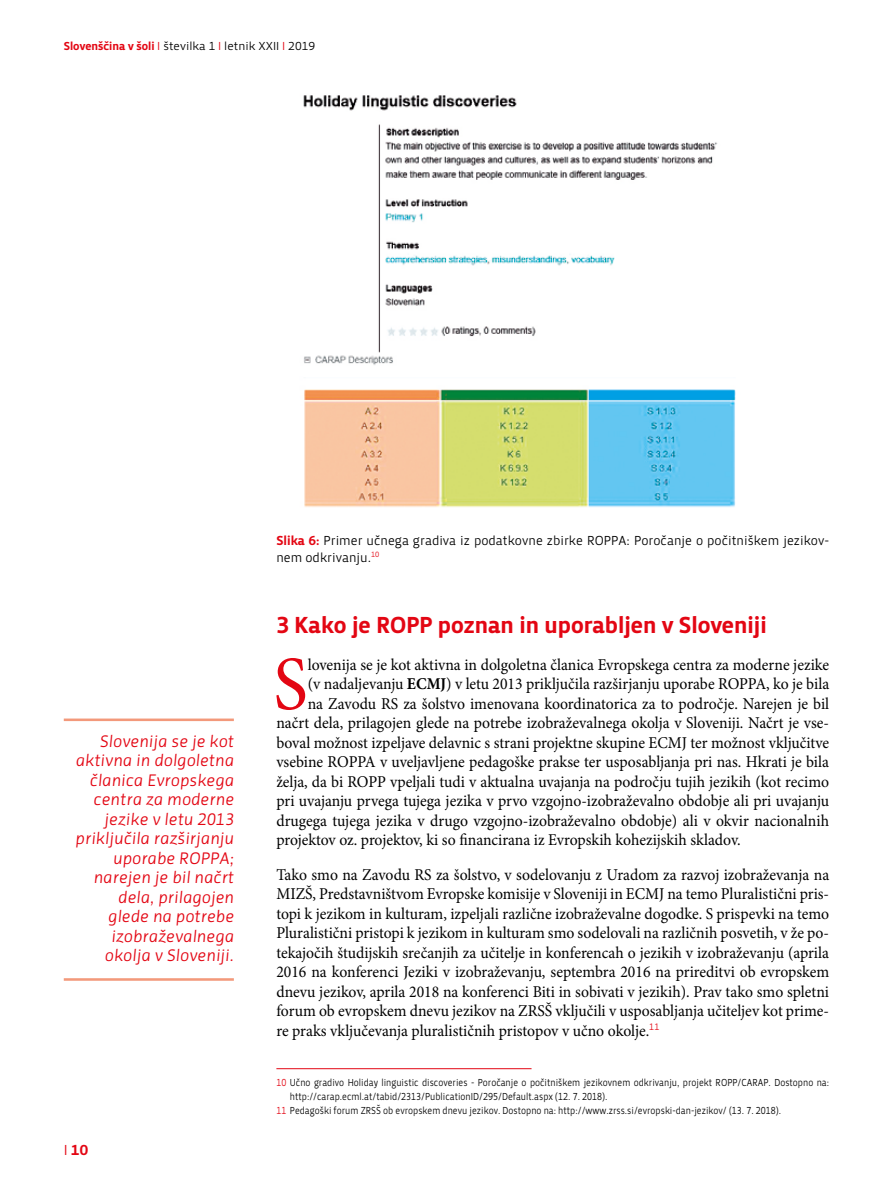
<style>
.page{position:relative;width:893px;height:1191px;background:#fff}
.page>*{position:absolute;margin:0;border:0;box-sizing:border-box;transform-origin:0 0}
.t1{font:76.5px "Minion Pro";color:#e30613;scale:.95 1}
.t2{font:24px "Priva Four Pro";color:#e30613;scale:.95 1}
.t3{font:17.25px/19.5px "Priva One Italic Pro";color:#e30613;text-align:right;scale:.95 1}
.t4{font:16.5px/19.5px "Minion Pro";color:#000;text-align:justify;scale:.95 1}
.t5{font:15px "Priva Four Pro";color:#e30613}
.t6{font:13.5px/16.5px "Priva One Pro";color:#000;scale:.95 1}
.t7{font:12px "Priva One Pro";color:#000}
.t8{font:10.5px/13.5px "Priva One Pro";color:#000;scale:.85 1}
.s1{font-family:"Priva Four Pro";color:#e30613}
.s2{color:#e30613}
.s3{font-family:"Priva One Pro"}
.s4{font-weight:700}
</style>
<div class="page">
<img style="left:303px;top:95px;width:433px;height:412px">
<hr style="left:276px;top:1068px;width:255px;height:1px;background:#e30613">
<hr style="left:64px;top:718px;width:170px;height:3px;background:#f3997b">
<hr style="left:64px;top:978px;width:170px;height:2px;background:#f3997b">
<p class="t7" style="left:64px;top:38px;width:253px"><span class="s1">Slovenščina v šoli</span> <span class="s2">I</span> številka 1 <span class="s2">I</span> letnik XXII <span class="s2">I</span> 2019</p>
<p class="t3" style="left:75px;top:731px;width:168px">Slovenija se je kot aktivna in dolgoletna članica Evropskega centra za moderne jezike v letu 2013 priključila razširjanju uporabe ROPPA; narejen je bil načrt dela, prilagojen glede na potrebe izobraževalnega okolja v Sloveniji.</p>
<p class="t5" style="left:64px;top:1140px;width:26px"><span class="s3">I</span> 10</p>
<p class="t6" style="left:276px;top:532px;width:583px"><span class="s1">Slika 6:</span> Primer učnega gradiva iz podatkovne zbirke ROPPA: Poročanje o počitniškem jezikov&shy;nem odkrivanju.<sup>10</sup></p>
<h2 class="t2" style="left:276px;top:610px;width:518px">3 Kako je ROPP poznan in uporabljen v Sloveniji</h2>
<h1 class="t1" style="left:273px;top:633px;width:38px">S</h1>
<p class="t4" style="left:308px;top:655px;width:550px">lovenija se je kot aktivna in dolgoletna članica Evropskega centra za moderne jezike</p>
<p class="t4" style="left:308px;top:674px;width:550px">(v nadaljevanju <span class="s4">ECMJ</span>) v letu 2013 priključila razširjanju uporabe ROPPA, ko je bila</p>
<p class="t4" style="left:308px;top:694px;width:550px">na Zavodu RS za šolstvo imenovana koordinatorica za to področje. Narejen je bil</p>
<p class="t4" style="left:276px;top:713px;width:583px">načrt dela, prilagojen glede na potrebe izobraževalnega okolja v Sloveniji. Načrt je vse-</p>
<p class="t4" style="left:276px;top:733px;width:583px">boval možnost izpeljave delavnic s strani projektne skupine ECMJ ter možnost vključitve</p>
<p class="t4" style="left:276px;top:752px;width:583px">vsebine ROPPA v uveljavljene pedagoške prakse ter usposabljanja pri nas. Hkrati je bila</p>
<p class="t4" style="left:276px;top:772px;width:583px">želja, da bi ROPP vpeljali tudi v aktualna uvajanja na področju tujih jezikih (kot recimo</p>
<p class="t4" style="left:276px;top:791px;width:583px">pri uvajanju prvega tujega jezika v prvo vzgojno-izobraževalno obdobje ali pri uvajanju</p>
<p class="t4" style="left:276px;top:811px;width:583px">drugega tujega jezika v drugo vzgojno-izobraževalno obdobje) ali v okvir nacionalnih</p>
<p class="t4" style="left:276px;top:830px;width:490px">projektov oz. projektov, ki so financirana iz Evropskih kohezijskih skladov.</p>
<p class="t4" style="left:276px;top:865px;width:583px">Tako smo na Zavodu RS za šolstvo, v sodelovanju z Uradom za razvoj izobraževanja na MIZŠ, Predstavništvom Evropske komisije v Sloveniji in ECMJ na temo Pluralistični pris&shy;topi k jezikom in kulturam, izpeljali različne izobraževalne dogodke. S prispevki na temo Pluralistični pristopi k jezikom in kulturam smo sodelovali na različnih posvetih, v že po&shy;tekajočih študijskih srečanjih za učitelje in konferencah o jezikih v izobraževanju (aprila 2016 na konferenci Jeziki v izobraževanju, septembra 2016 na prireditvi ob evropskem dnevu jezikov, aprila 2018 na konferenci Biti in sobivati v jezikih). Prav tako smo spletni forum ob evropskem dnevu jezikov na ZRSŠ vključili v usposabljanja učiteljev kot prime&shy;re praks vključevanja pluralističnih pristopov v učno okolje.<sup>11</sup></p>
<p class="t8" style="left:290px;top:1075px;width:636px;text-indent:-14px"><span class="s2">10</span> Učno gradivo Holiday linguistic discoveries - Poročanje o počitniškem jezikovnem odkrivanju, projekt ROPP/CARAP. Dostopno na: http://carap.ecml.at/tabid/2313/PublicationID/295/Default.aspx (12. 7. 2018).</p>
<p class="t8" style="left:276px;top:1104px;width:595px"><span class="s2">11</span> Pedagoški forum ZRSŠ ob evropskem dnevu jezikov. Dostopno na: http://www.zrss.si/evropski-dan-jezikov/ (13. 7. 2018).</p>
</div>
